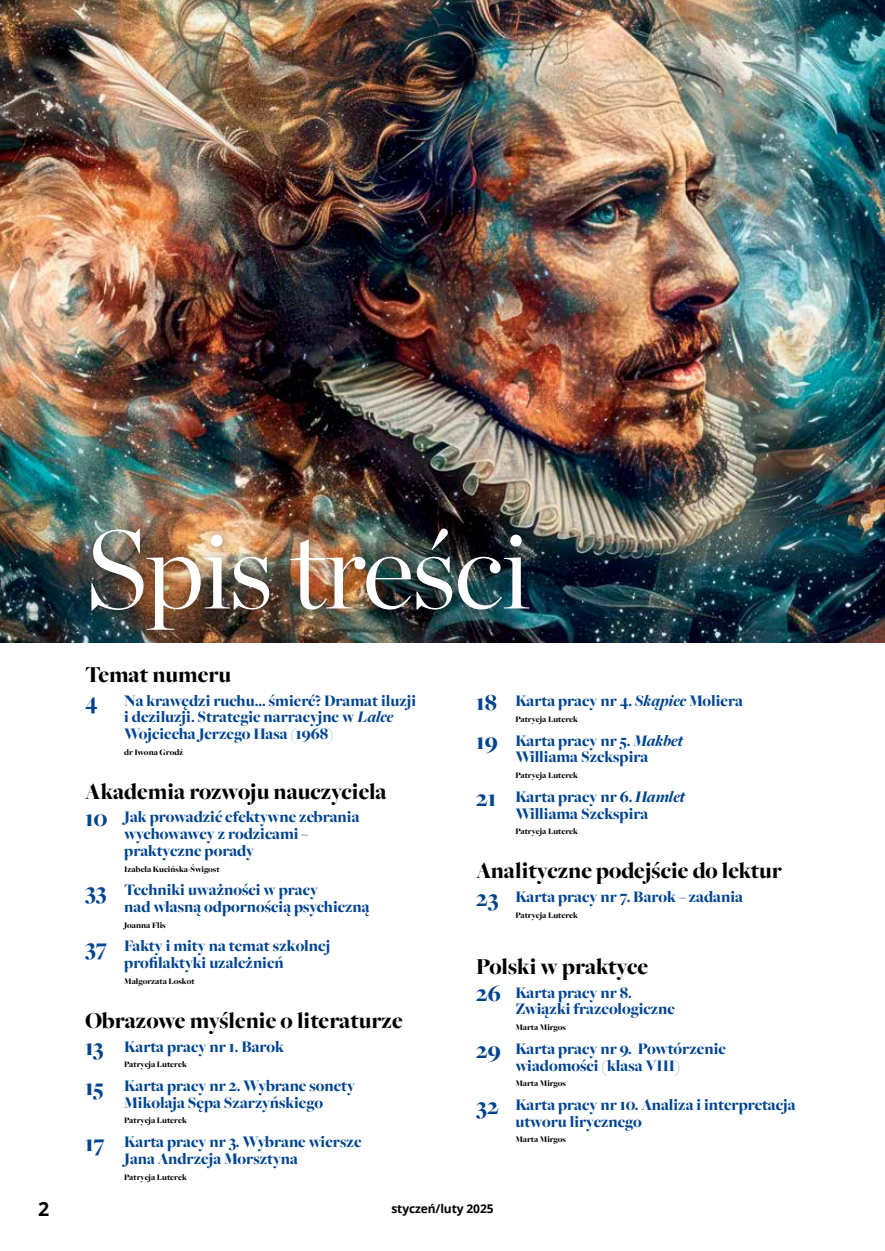
<style>
.page{position:relative;width:885px;height:1251px;background:#fff}
.page>*{position:absolute;margin:0;border:0;box-sizing:border-box;transform-origin:0 0}
.t1{font:300 110.85px "Chronicle Display";letter-spacing:-.025em;color:#fff}
.t2{font:900 23.7px "Freight Big Pro";color:#000}
.t3{font:700 19.5px "Open Sans";color:#000}
.t4{font:900 16.8px/16.8px "Freight Big Pro";color:#004490}
.t5{font:700 12px "Open Sans";letter-spacing:-.01em;color:#000}
.t6{font:900 8.85px "Freight Big Pro";color:#000}
.t7{font:900 8.85px "Freight Big Pro";letter-spacing:-.02em;color:#000}
.s1{font-size:23.7px}
.s2{font-style:italic}
</style>
<div class="page">
<img style="left:0;top:0;width:884px;height:642px">
<div style="left:83px;top:521px;width:455px;height:119px;background:#000;opacity:.3"></div>
<h1 class="t1" style="left:85px;top:485px;width:447px">Spis treści</h1>
<h2 class="t2" style="left:85px;top:658px;width:148px">Temat numeru</h2>
<p class="t4" style="left:124px;top:691px;width:293px;text-indent:-39px"><span class="s1">4</span> Na krawędzi ruchu… śmierć? Dramat iluzji i deziluzji. Strategie narracyjne w <span class="s2">Lalce<br></span>Wojciecha Jerzego Hasa (1968)</p>
<p class="t6" style="left:124px;top:745px;width:60px">dr Iwona Grodź</p>
<h2 class="t2" style="left:85px;top:775px;width:303px">Akademia rozwoju nauczyciela</h2>
<p class="t4" style="left:124px;top:808px;width:237px;text-indent:-39px"><span class="s1">10</span> Jak prowadzić efektywne zebrania wychowawcy z rodzicami – praktyczne porady</p>
<p class="t6" style="left:124px;top:862px;width:97px">Izabela Kucińska-Świgost</p>
<p class="t4" style="left:124px;top:881px;width:247px;text-indent:-39px"><span class="s1">33</span> Techniki uważności w pracy<br>nad własną odpornością psychiczną</p>
<p class="t6" style="left:124px;top:918px;width:43px">Joanna Flis</p>
<p class="t4" style="left:85px;top:937px;width:247px;text-align:center"><span class="s1">37</span> Fakty i mity na temat szkolnej profilaktyki uzależnień</p>
<p class="t6" style="left:124px;top:975px;width:72px">Małgorzata Łoskot</p>
<h2 class="t2" style="left:85px;top:1004px;width:319px">Obrazowe myślenie o literaturze</h2>
<p class="t4" style="left:85px;top:1037px;width:200px"><span class="s1">13</span> Karta pracy nr 1. Barok</p>
<p class="t6" style="left:124px;top:1058px;width:64px">Patrycja Luterek</p>
<p class="t4" style="left:85px;top:1076px;width:271px;text-align:center"><span class="s1">15</span> Karta pracy nr 2. Wybrane sonety<br>Mikołaja Sępa Szarzyńskiego</p>
<p class="t6" style="left:124px;top:1114px;width:64px">Patrycja Luterek</p>
<p class="t4" style="left:124px;top:1132px;width:239px;text-indent:-39px"><span class="s1">17</span> Karta pracy nr 3. Wybrane wiersze<br>Jana Andrzeja Morsztyna</p>
<p class="t6" style="left:124px;top:1170px;width:64px">Patrycja Luterek</p>
<p class="t4" style="left:476px;top:692px;width:268px"><span class="s1">18</span> Karta pracy nr 4. <span class="s2">Skąpiec</span> Moliera</p>
<p class="t6" style="left:515px;top:713px;width:64px">Patrycja Luterek</p>
<p class="t4" style="left:476px;top:731px;width:208px;text-align:center"><span class="s1">19</span> Karta pracy nr 5. <span class="s2">Makbet<br></span>Williama Szekspira</p>
<p class="t6" style="left:515px;top:769px;width:64px">Patrycja Luterek</p>
<p class="t4" style="left:476px;top:787px;width:210px;text-align:center"><span class="s1">21</span> Karta pracy nr 6. <span class="s2">Hamlet<br></span>Williama Szekspira</p>
<p class="t6" style="left:515px;top:825px;width:64px">Patrycja Luterek</p>
<h2 class="t2" style="left:476px;top:854px;width:307px">Analityczne podejście do lektur</h2>
<p class="t4" style="left:476px;top:887px;width:268px"><span class="s1">23</span> Karta pracy nr 7. Barok – zadania</p>
<p class="t6" style="left:515px;top:908px;width:64px">Patrycja Luterek</p>
<h2 class="t2" style="left:476px;top:950px;width:173px">Polski w praktyce</h2>
<p class="t4" style="left:515px;top:983px;width:161px;text-indent:-39px"><span class="s1">26</span> Karta pracy nr 8.<br>Związki frazeologiczne</p>
<p class="t7" style="left:515px;top:1021px;width:52px">Marta Mirgos</p>
<p class="t4" style="left:476px;top:1039px;width:251px;text-align:center"><span class="s1">29</span> Karta pracy nr 9. Powtórzenie wiadomości (klasa VIII)</p>
<p class="t7" style="left:515px;top:1077px;width:52px">Marta Mirgos</p>
<p class="t4" style="left:515px;top:1095px;width:281px;text-indent:-39px"><span class="s1">32</span> Karta pracy nr 10. Analiza i interpretacja utworu lirycznego</p>
<p class="t7" style="left:515px;top:1133px;width:52px">Marta Mirgos</p>
<p class="t3" style="left:38px;top:1194px;width:13px">2</p>
<p class="t5" style="left:391px;top:1200px;width:104px">styczeń/luty 2025</p>
</div>
